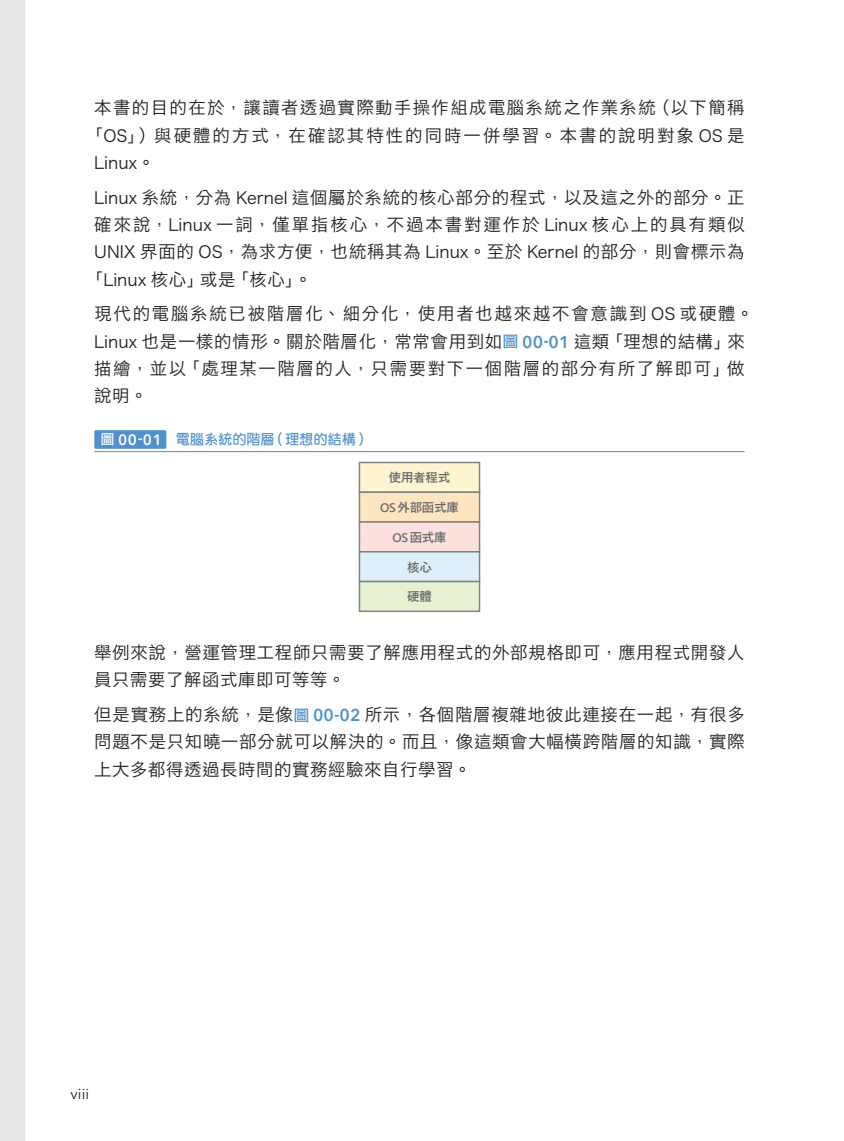
<style>
.page{position:relative;width:844px;height:1141px;background:#fff}
.page>*{position:absolute;margin:0;border:0;box-sizing:border-box;transform-origin:0 0}
.t1{font:17.32px/27.3px "Hiragino Sans CNS W3";letter-spacing:.045em;color:#231f20}
.t2{font:17.32px/27.3px "Hiragino Sans CNS W3";letter-spacing:.095em;color:#231f20}
.t3{font:17.32px/27.3px "Hiragino Sans CNS W3";letter-spacing:.08em;color:#231f20;text-align:center}
.t4{font:17.32px "Hiragino Sans CNS W3";letter-spacing:.115em;color:#231f20}
.t5{font:16.45px "Hira Kaku Pro N W3";color:#231f20}
.t6{font:14.88px "Avenir Next";color:#231f20}
.t7{font:13.65px "DFUD Gothic TC1 W6";letter-spacing:.035em;color:#5090cc}
.t8{font:700 12.42px "Yu Gothic UI";letter-spacing:-.01em;color:#6c6d70}
.s1{font-family:"Hira Kaku Pro N W3";font-size:16.45px}
.s2{font-family:"Hiragino Sans CNS W3";font-size:17.32px}
.s3{font-family:"Li Hei Pro";font-size:15.58px;color:#5090cc}
.s4{font-family:"Avenir Next W1 G";font-weight:600;font-size:16.97px;color:#5090cc}
.s5{font-family:"Li Hei Pro";color:#fff}
.s6{font-family:"Avenir Next W1 G";font-weight:600;font-size:15.05px;color:#fff}
</style>
<div class="page">
<div style="left:0;top:0;width:25px;height:1141px;background:#e9e9eb"></div>
<div style="left:94px;top:430px;width:72px;height:19px;background:#5090cc"></div>
<hr style="left:94px;top:451px;width:650px;height:1px;background:#5090cc">
<div style="left:359px;top:462px;width:120px;height:30px;background:#fef4d0"></div>
<div style="left:358px;top:462px;width:122px;height:31px;border:1px solid #808285"></div>
<div style="left:359px;top:492px;width:120px;height:30px;background:#fee5c1"></div>
<div style="left:358px;top:491px;width:122px;height:32px;border:1px solid #808285"></div>
<div style="left:359px;top:522px;width:120px;height:30px;background:#fce1de"></div>
<div style="left:358px;top:521px;width:122px;height:32px;border:1px solid #808285"></div>
<div style="left:359px;top:552px;width:120px;height:30px;background:#dceffa"></div>
<div style="left:358px;top:551px;width:122px;height:31px;border:1px solid #808285"></div>
<div style="left:359px;top:582px;width:120px;height:29px;background:#e7f1d2"></div>
<div style="left:358px;top:581px;width:122px;height:31px;border:1px solid #808285"></div>
<p class="t3" style="left:86px;top:93px;width:660px">本書的目的在於，讓讀者透過實際動手操作組成電腦系統之作業系統（以下簡稱「<span class="s1">OS</span>」）與硬體的方式，在確認其特性的同時一併學習。本書的說明對象 <span class="s1">OS</span> 是</p>
<p class="t5" style="left:94px;top:148px;width:62px">Linux<span class="s2">。</span></p>
<p class="t1" style="left:94px;top:182px;width:651px"><span class="s1">Linux</span> 系統，分為 <span class="s1">Kernel</span> 這個屬於系統的核心部分的程式，以及這之外的部分。正</p>
<p class="t4" style="left:94px;top:212px;width:651px">確來說，<span class="s1">Linux</span> 一詞，僅單指核心，不過本書對運作於 <span class="s1">Linux</span> 核心上的具有類似</p>
<p class="t1" style="left:94px;top:237px;width:651px"><span class="s1">UNIX</span> 界面的 <span class="s1">OS</span>，為求方便，也統稱其為 <span class="s1">Linux</span>。至於 <span class="s1">Kernel</span> 的部分，則會標示為</p>
<p class="t1" style="left:86px;top:264px;width:227px">「<span class="s1">Linux</span> 核心」或是「核心」。</p>
<p class="t2" style="left:94px;top:299px;width:660px">現代的電腦系統已被階層化、細分化，使用者也越來越不會意識到 <span class="s1">OS</span> 或硬體。<span class="s1">Linux</span> 也是一樣的情形。關於階層化，常常會用到如<span class="s3">圖</span> <span class="s4">00-01</span> 這類「理想的結構」來描繪，並以「處理某一階層的人，只需要對下一個階層的部分有所了解即可」做說明。</p>
<p class="t7" style="left:101px;top:431px;width:270px"><span class="s5">圖</span> <span class="s6">00-01</span>　電腦系統的階層（理想的結構）</p>
<p class="t8" style="left:388px;top:471px;width:63px">使用者程式</p>
<p class="t8" style="left:380px;top:500px;width:80px">OS外部函式庫</p>
<p class="t8" style="left:392px;top:530px;width:56px">OS函式庫</p>
<p class="t8" style="left:407px;top:560px;width:26px">核心</p>
<p class="t8" style="left:407px;top:590px;width:26px">硬體</p>
<p class="t1" style="left:94px;top:638px;width:651px">舉例來說，營運管理工程師只需要了解應用程式的外部規格即可，應用程式開發人員只需要了解函式庫即可等等。</p>
<p class="t1" style="left:94px;top:700px;width:651px;text-align:justify">但是實務上的系統，是像<span class="s3">圖</span> <span class="s4">00-02</span> 所示，各個階層複雜地彼此連接在一起，有很多問題不是只知曉一部分就可以解決的。而且，像這類會大幅橫跨階層的知識，實際上大多都得透過長時間的實務經驗來自行學習。</p>
<p class="t6" style="left:70px;top:1081px;width:20px">viii</p>
</div>
